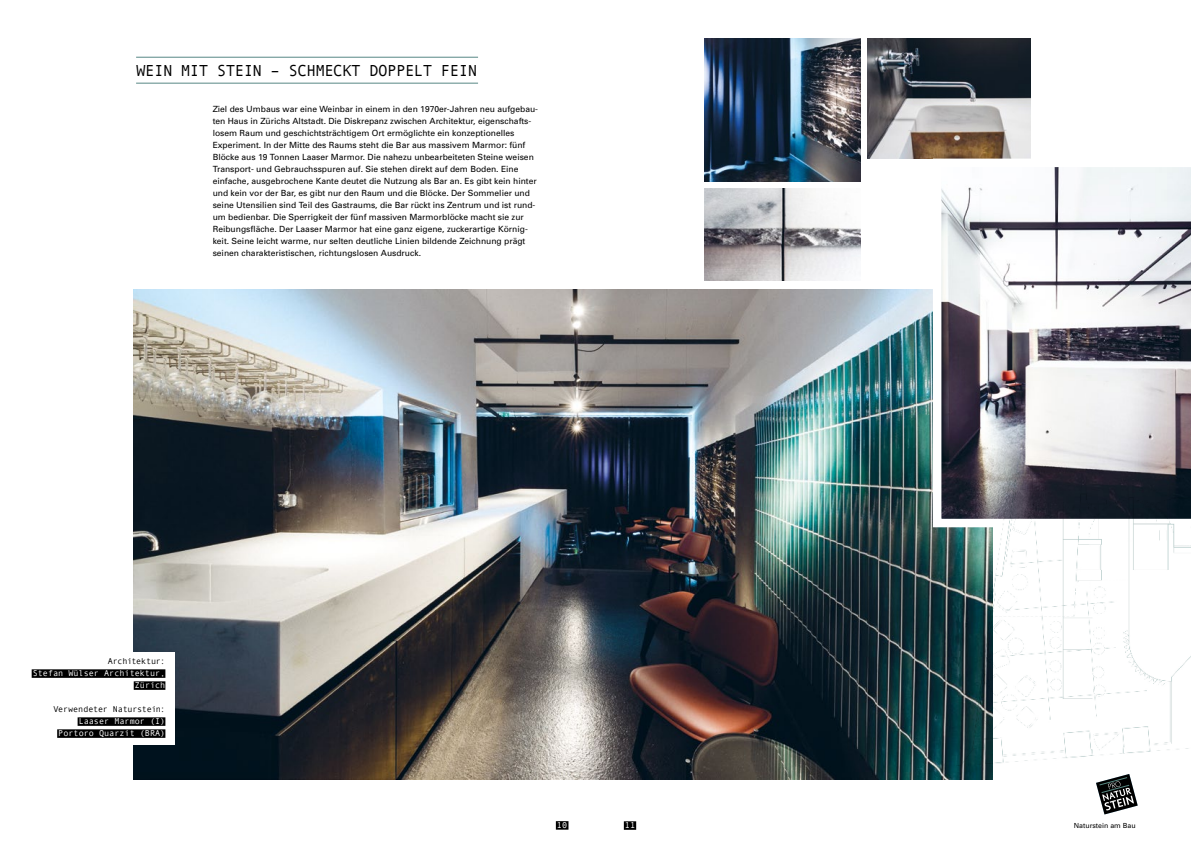
<style>
.page{position:relative;width:1191px;height:842px;background:#fff}
.page>*{position:absolute;margin:0;border:0;box-sizing:border-box;transform-origin:0 0}
.t1{font:16px "Andale Mono";letter-spacing:-.04em;color:#000}
.t2{font:8.5px/12px "Univers";color:#000}
.t3{font:8.5px/12px "Andale Mono";color:#fff;text-align:right}
.t4{font:8.5px "Andale Mono";letter-spacing:-.035em;color:#000}
.t5{font:7px "Univers";color:#000}
</style>
<div class="page">
<img style="left:704px;top:39px;width:156px;height:142px">
<div style="left:556px;top:821px;width:12px;height:9px;background:#000"></div>
<div style="left:624px;top:821px;width:12px;height:9px;background:#000"></div>
<hr style="left:136px;top:57px;width:342px;height:1px;background:#578885">
<hr style="left:136px;top:83px;width:342px;height:1px;background:#578885">
<img style="left:133px;top:289px;width:823px;height:491px">
<img style="left:704px;top:189px;width:156px;height:92px">
<svg style="left:1098px;top:792px;width:39px;height:22px"></svg>
<img style="left:867px;top:39px;width:163px;height:119px">
<svg style="left:933px;top:167px;width:258px;height:360px"></svg>
<img style="left:956px;top:354px;width:235px;height:438px">
<div style="left:6px;top:652px;width:169px;height:92px;background:#fff"></div>
<div style="left:32px;top:669px;width:133px;height:9px;background:#000"></div>
<div style="left:134px;top:681px;width:31px;height:9px;background:#000"></div>
<div style="left:78px;top:717px;width:87px;height:9px;background:#000"></div>
<div style="left:57px;top:729px;width:108px;height:9px;background:#000"></div>
<h1 class="t1" style="left:136px;top:60px;width:343px">WEIN MIT STEIN – SCHMECKT DOPPELT FEIN</h1>
<p class="t2" style="left:213px;top:103px;width:327px">Ziel des Umbaus war eine Weinbar in einem in den 1970er-Jahren neu aufgebau&shy;ten Haus in Zürichs Altstadt. Die Diskrepanz zwischen Architektur, eigenschafts&shy;losem Raum und geschichtsträchtigem Ort ermöglichte ein konzeptionelles Experiment. In der Mitte des Raums steht die Bar aus massivem Marmor: fünf Blöcke aus 19 Tonnen Laaser Marmor. Die nahezu unbearbeiteten Steine weisen Transport- und Gebrauchsspuren auf. Sie stehen direkt auf dem Boden. Eine einfache, ausgebrochene Kante deutet die Nutzung als Bar an. Es gibt kein hinter und kein vor der Bar, es gibt nur den Raum und die Blöcke. Der Sommelier und seine Utensilien sind Teil des Gastraums, die Bar rückt ins Zentrum und ist rund&shy;um bedienbar. Die Sperrigkeit der fünf massiven Marmorblöcke macht sie zur Reibungsfläche. Der Laaser Marmor hat eine ganz eigene, zuckerartige Körnig&shy;keit. Seine leicht warme, nur selten deutliche Linien bildende Zeichnung prägt seinen charakteristischen, richtungslosen Ausdruck.</p>
<p class="t4" style="left:108px;top:656px;width:59px">Architektur:</p>
<p class="t3" style="left:33px;top:667px;width:134px">Stefan Wülser Architektur,<br>Zürich</p>
<p class="t4" style="left:53px;top:704px;width:113px">Verwendeter Naturstein:</p>
<p class="t3" style="left:58px;top:715px;width:109px">Laaser Marmor (I)<br>Portoro Quarzit (BRA)</p>
<p class="t3" style="left:557px;top:819px;width:12px">10</p>
<p class="t3" style="left:625px;top:819px;width:12px">11</p>
<p class="t5" style="left:1073px;top:821px;width:63px">Naturstein am Bau</p>
</div>
